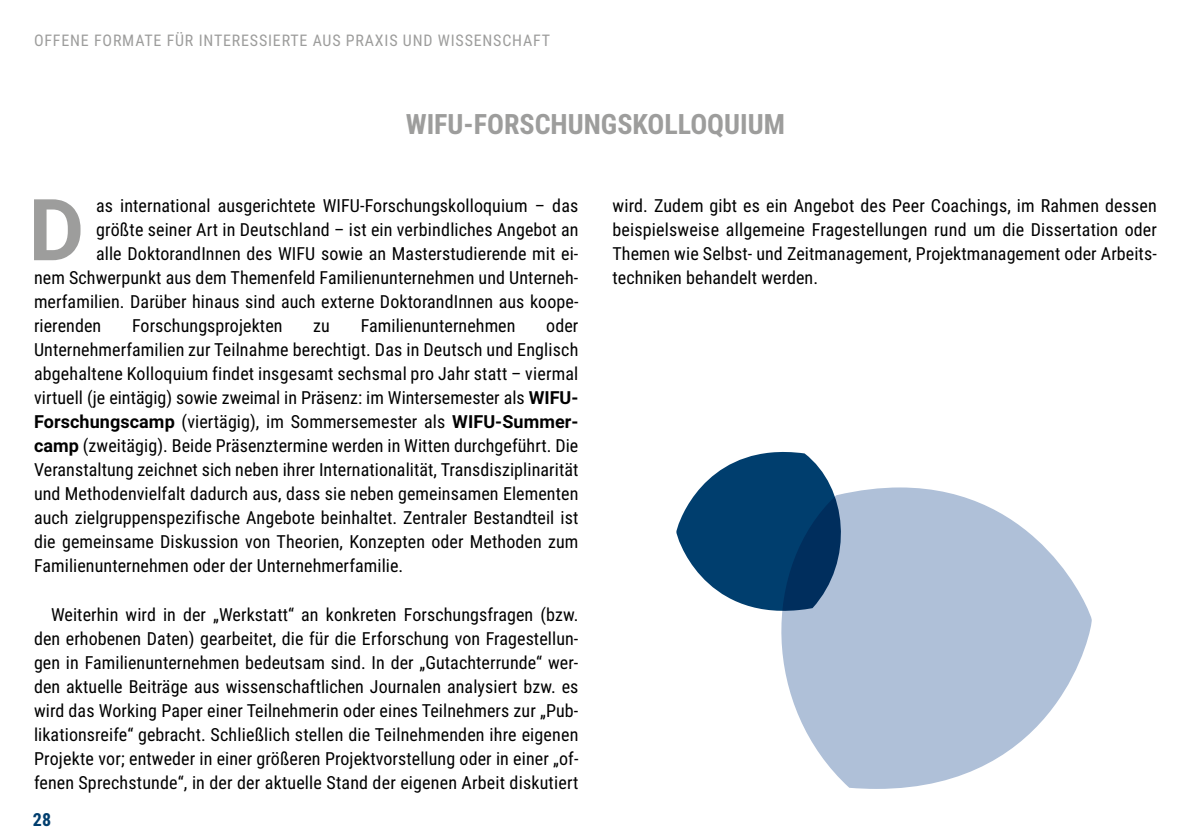
<style>
.page{position:relative;width:1191px;height:840px;background:#fff}
.page>*{position:absolute;margin:0;border:0;box-sizing:border-box;transform-origin:0 0}
.t1{font:700 85.6px "Roboto";color:#9d9d9c}
.t2{font:700 28px "Roboto Condensed";color:#9d9d9c}
.t3{font:18px/24px "Roboto Condensed";letter-spacing:.005em;color:#000;text-align:justify}
.t4{font:700 18px "Roboto Condensed";color:#003e6e}
.t5{font:16px "Roboto Condensed";letter-spacing:.05em;color:#9d9d9c}
.s1{font-family:"Roboto";font-weight:700}
</style>
<div class="page">
<svg style="left:781px;top:487px;width:311px;height:301px;fill:#afc0d8"></svg>
<svg style="left:676px;top:451px;width:178px;height:168px"></svg>
<p class="t5" style="left:34px;top:29px;width:517px">OFFENE FORMATE FÜR INTERESSIERTE AUS PRAXIS UND WISSENSCHAFT</p>
<h2 class="t2" style="left:406px;top:104px;width:381px">WIFU-FORSCHUNGSKOLLOQUIUM</h2>
<h1 class="t1" style="left:29px;top:170px;width:57px">D</h1>
<p class="t3" style="left:96px;top:193px;width:484px">as international ausgerichtete WIFU-Forschungskolloquium – das</p>
<p class="t3" style="left:96px;top:217px;width:484px">größte seiner Art in Deutschland – ist ein verbindliches Angebot an</p>
<p class="t3" style="left:96px;top:241px;width:484px">alle DoktorandInnen des WIFU sowie an Masterstudierende mit ei-</p>
<p class="t3" style="left:34px;top:265px;width:546px">nem Schwerpunkt aus dem Themenfeld Familienunternehmen und Unterneh-</p>
<p class="t3" style="left:34px;top:289px;width:546px">merfamilien. Darüber hinaus sind auch externe DoktorandInnen aus koope-</p>
<p class="t3" style="left:34px;top:313px;width:69px">rierenden</p>
<p class="t3" style="left:132px;top:313px;width:152px">Forschungsprojekten</p>
<p class="t3" style="left:313px;top:313px;width:18px">zu</p>
<p class="t3" style="left:361px;top:313px;width:156px">Familienunternehmen</p>
<p class="t3" style="left:34px;top:313px;width:546px;text-indent:512px">oder Unternehmerfamilien zur Teilnahme berechtigt. Das in Deutsch und Englisch abgehaltene Kolloquium findet insgesamt sechsmal pro Jahr statt – viermal virtuell (je eintägig) sowie zweimal in Präsenz: im Wintersemester als <span class="s1">WIFU-Forschungscamp</span> (viertägig), im Sommersemester als <span class="s1">WIFU-Summer&shy;camp</span> (zweitägig). Beide Präsenztermine werden in Witten durchgeführt. Die Veranstaltung zeichnet sich neben ihrer Internationalität, Transdisziplinarität und Methodenvielfalt dadurch aus, dass sie neben gemeinsamen Elementen auch zielgruppenspezifische Angebote beinhaltet. Zentraler Bestandteil ist die gemeinsame Diskussion von Theorien, Konzepten oder Methoden zum Familienunternehmen oder der Unternehmerfamilie.</p>
<p class="t3" style="left:34px;top:601px;width:546px;text-indent:17px">Weiterhin wird in der „Werkstatt“ an konkreten Forschungsfragen (bzw. den erhobenen Daten) gearbeitet, die für die Erforschung von Fragestellun&shy;gen in Familienunternehmen bedeutsam sind. In der „Gutachterrunde“ wer&shy;den aktuelle Beiträge aus wissenschaftlichen Journalen analysiert bzw. es wird das Working Paper einer Teilnehmerin oder eines Teilnehmers zur „Pub&shy;likationsreife“ gebracht. Schließlich stellen die Teilnehmenden ihre eigenen Projekte vor; entweder in einer größeren Projektvorstellung oder in einer „of&shy;fenen Sprechstunde“, in der der aktuelle Stand der eigenen Arbeit diskutiert</p>
<p class="t4" style="left:33px;top:806px;width:20px">28</p>
<p class="t3" style="left:612px;top:193px;width:546px">wird. Zudem gibt es ein Angebot des Peer Coachings, im Rahmen dessen beispielsweise allgemeine Fragestellungen rund um die Dissertation oder Themen wie Selbst- und Zeitmanagement, Projektmanagement oder Arbeits&shy;techniken behandelt werden.</p>
</div>
